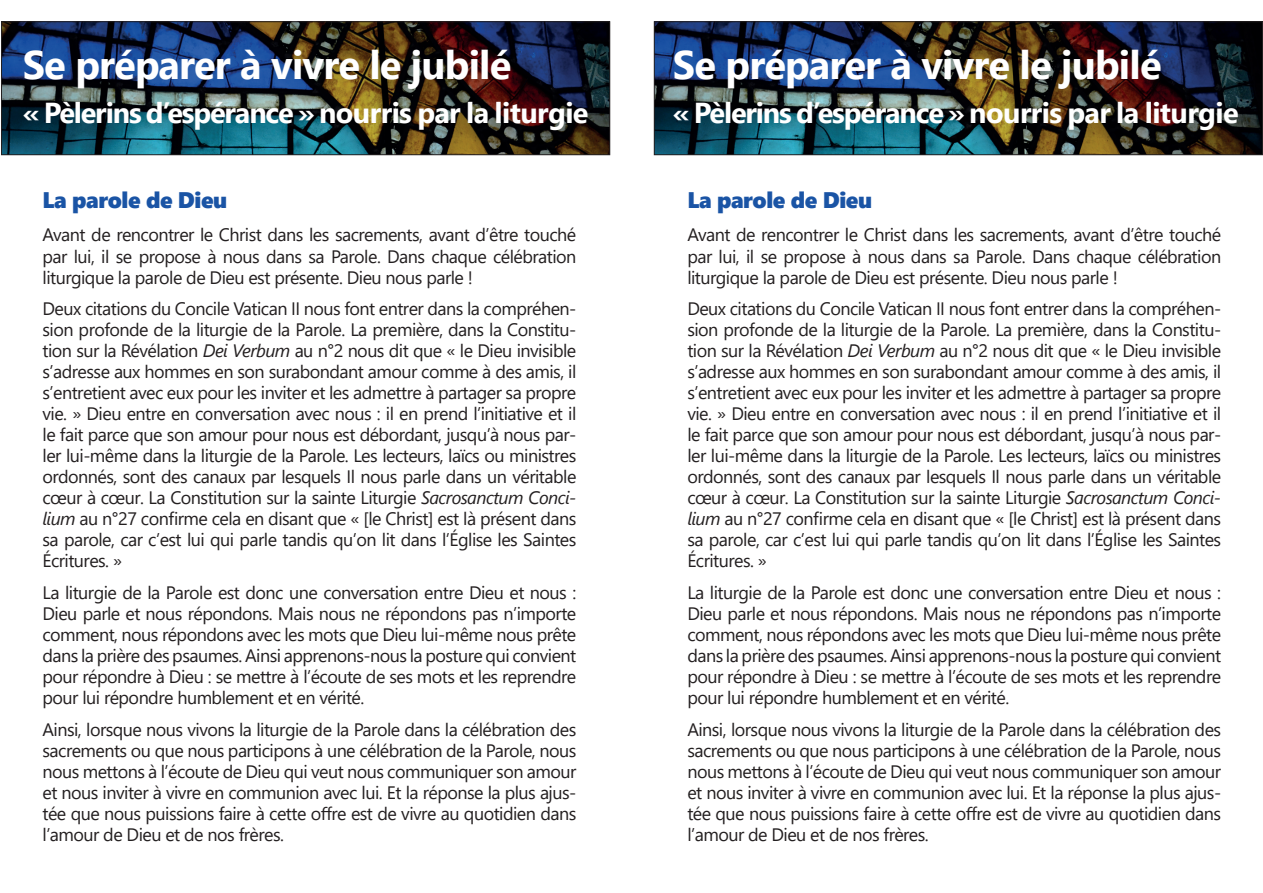
<style>
.page{position:relative;width:1263px;height:893px;background:#fff}
.page>*{position:absolute;margin:0;border:0;box-sizing:border-box;transform-origin:0 0}
.t1{font:700 39.9px "Segoe UI";letter-spacing:-.02em;color:#fff}
.t2{font:700 28.8px "Segoe UI";letter-spacing:-.03em;color:#fff}
.t3{font:22.5px "Segoe UI Black";letter-spacing:-.02em;color:#1a54a5}
.t4{font:18px/21px "Segoe UI";letter-spacing:-.03em;color:#231f20;text-align:justify}
.s1{font-style:italic}
</style>
<div class="page">
<img style="left:3px;top:23px;width:605px;height:130px">
<div style="left:1px;top:21px;width:609px;height:134px;border:1px solid #231f20"></div>
<img style="left:656px;top:23px;width:605px;height:130px">
<div style="left:654px;top:21px;width:609px;height:134px;border:1px solid #231f20"></div>
<h1 class="t1" style="left:23px;top:27px;width:490px">Se préparer à vivre le jubilé</h1>
<h2 class="t2" style="left:23px;top:85px;width:567px">« Pèlerins d’espérance » nourris par la liturgie</h2>
<p class="t3" style="left:43px;top:183px;width:186px">La parole de Dieu</p>
<p class="t4" style="left:43px;top:223px;width:535px">Avant de rencontrer le Christ dans les sacrements, avant d’être touché par lui, il se propose à nous dans sa Parole. Dans chaque célébration liturgique la parole de Dieu est présente. Dieu nous parle !</p>
<p class="t4" style="left:43px;top:297px;width:535px">Deux citations du Concile Vatican II nous font entrer dans la compréhen&shy;sion profonde de la liturgie de la Parole. La première, dans la Constitu&shy;tion sur la Révélation <span class="s1">Dei Verbum</span> au n°2 nous dit que « le Dieu invisible s’adresse aux hommes en son surabondant amour comme à des amis, il s’entretient avec eux pour les inviter et les admettre à partager sa propre vie. » Dieu entre en conversation avec nous : il en prend l’initiative et il le fait parce que son amour pour nous est débordant, jusqu’à nous par&shy;ler lui-même dans la liturgie de la Parole. Les lecteurs, laïcs ou ministres ordonnés, sont des canaux par lesquels Il nous parle dans un véritable cœur à cœur. La Constitution sur la sainte Liturgie <span class="s1">Sacrosanctum Conci&shy;lium</span> au n°27 confirme cela en disant que « [le Christ] est là présent dans sa parole, car c’est lui qui parle tandis qu’on lit dans l’Église les Saintes Écritures. »</p>
<p class="t4" style="left:43px;top:580px;width:535px">La liturgie de la Parole est donc une conversation entre Dieu et nous :<br>Dieu parle et nous répondons. Mais nous ne répondons pas n’importe comment, nous répondons avec les mots que Dieu lui-même nous prête dans la prière des psaumes. Ainsi apprenons-nous la posture qui convient pour répondre à Dieu : se mettre à l’écoute de ses mots et les reprendre pour lui répondre humblement et en vérité.</p>
<p class="t4" style="left:43px;top:717px;width:535px">Ainsi, lorsque nous vivons la liturgie de la Parole dans la célébration des sacrements ou que nous participons à une célébration de la Parole, nous nous mettons à l’écoute de Dieu qui veut nous communiquer son amour et nous inviter à vivre en communion avec lui. Et la réponse la plus ajus&shy;tée que nous puissions faire à cette offre est de vivre au quotidien dans l’amour de Dieu et de nos frères.</p>
<h1 class="t1" style="left:673px;top:27px;width:490px">Se préparer à vivre le jubilé</h1>
<h2 class="t2" style="left:673px;top:85px;width:567px">« Pèlerins d’espérance » nourris par la liturgie</h2>
<p class="t3" style="left:687px;top:183px;width:186px">La parole de Dieu</p>
<p class="t4" style="left:687px;top:223px;width:535px">Avant de rencontrer le Christ dans les sacrements, avant d’être touché par lui, il se propose à nous dans sa Parole. Dans chaque célébration liturgique la parole de Dieu est présente. Dieu nous parle !</p>
<p class="t4" style="left:687px;top:297px;width:535px">Deux citations du Concile Vatican II nous font entrer dans la compréhen&shy;sion profonde de la liturgie de la Parole. La première, dans la Constitu&shy;tion sur la Révélation <span class="s1">Dei Verbum</span> au n°2 nous dit que « le Dieu invisible s’adresse aux hommes en son surabondant amour comme à des amis, il s’entretient avec eux pour les inviter et les admettre à partager sa propre vie. » Dieu entre en conversation avec nous : il en prend l’initiative et il le fait parce que son amour pour nous est débordant, jusqu’à nous par&shy;ler lui-même dans la liturgie de la Parole. Les lecteurs, laïcs ou ministres ordonnés, sont des canaux par lesquels Il nous parle dans un véritable cœur à cœur. La Constitution sur la sainte Liturgie <span class="s1">Sacrosanctum Conci&shy;lium</span> au n°27 confirme cela en disant que « [le Christ] est là présent dans sa parole, car c’est lui qui parle tandis qu’on lit dans l’Église les Saintes Écritures. »</p>
<p class="t4" style="left:687px;top:580px;width:535px">La liturgie de la Parole est donc une conversation entre Dieu et nous :<br>Dieu parle et nous répondons. Mais nous ne répondons pas n’importe comment, nous répondons avec les mots que Dieu lui-même nous prête dans la prière des psaumes. Ainsi apprenons-nous la posture qui convient pour répondre à Dieu : se mettre à l’écoute de ses mots et les reprendre pour lui répondre humblement et en vérité.</p>
<p class="t4" style="left:687px;top:717px;width:535px">Ainsi, lorsque nous vivons la liturgie de la Parole dans la célébration des sacrements ou que nous participons à une célébration de la Parole, nous nous mettons à l’écoute de Dieu qui veut nous communiquer son amour et nous inviter à vivre en communion avec lui. Et la réponse la plus ajus&shy;tée que nous puissions faire à cette offre est de vivre au quotidien dans l’amour de Dieu et de nos frères.</p>
</div>
